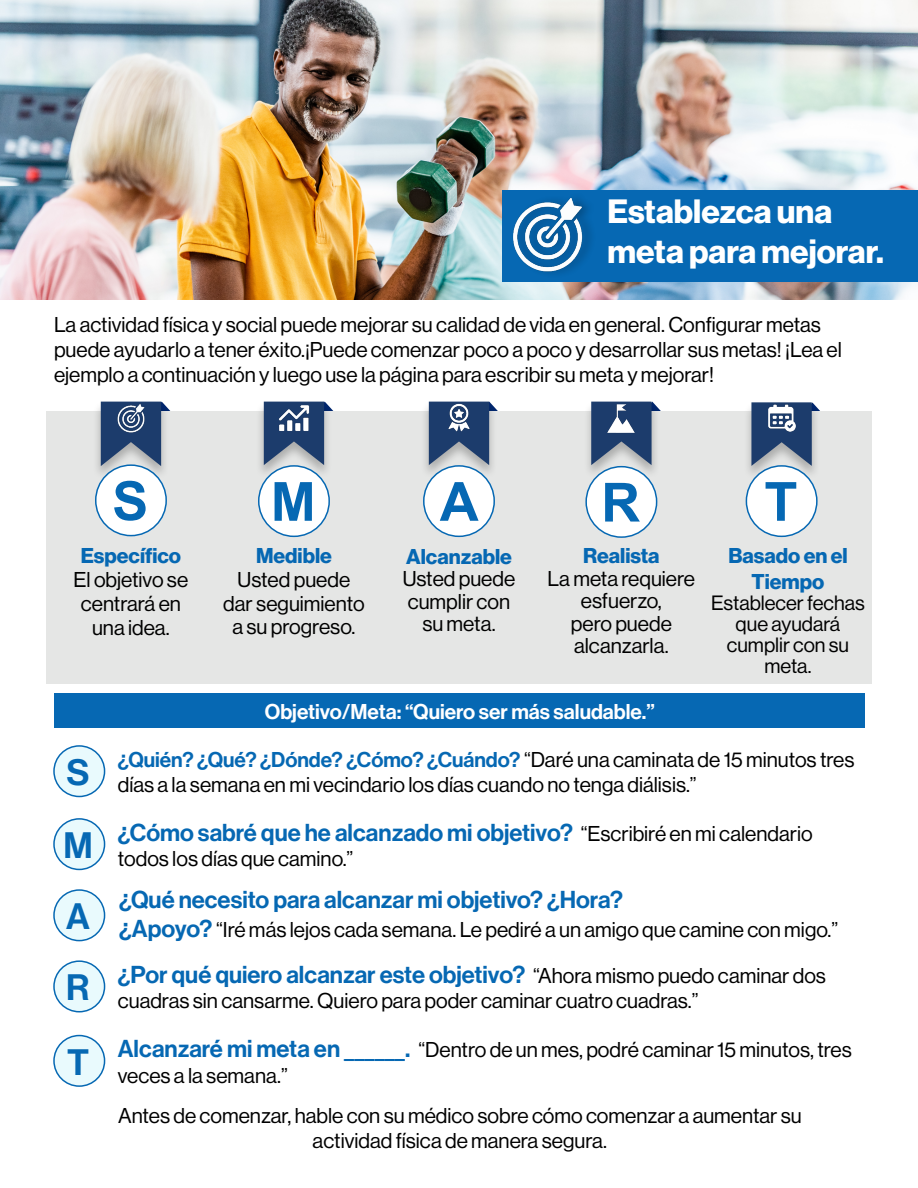
<style>
.page{position:relative;width:918px;height:1188px;background:#fff}
.page>*{position:absolute;margin:0;border:0;box-sizing:border-box;transform-origin:0 0}
.t1{font:700 54px "Arial";color:#0668b3}
.t2{font:36px "N Haas Grotesk DS Pro 65 Md";color:#0668b3}
.t3{font:33px/39.6px "N Haas Grotesk DS Pro 75 Bd";color:#fff}
.t4{font:24px "N Haas Grotesk DS Pro 65 Md";color:#0668b3}
.t5{font:21px/22.5px "N Haas Grotesk DS Pro 55 Rg";color:#000;text-align:center}
.t6{font:21px "N Haas Grotesk DS Pro 65 Md";color:#0668b3}
.t7{font:21px/25.2px "N Haas Grotesk DS Pro 75 Bd";color:#0668b3;text-align:center}
.t8{font:21px "N Haas Grotesk DS Pro 65 Md";color:#fff}
.t9{font:20.25px/21px "N Haas Grotesk DS Pro 55 Rg";color:#000;text-align:center}
.s1{font-family:"N Haas Grotesk DS Pro 55 Rg";color:#000}
.s2{font-family:"N Haas Grotesk DS Pro 55 Rg";font-size:21px;color:#000}
.s3{font-family:"N Haas Grotesk DS Pro 65 Md";font-size:24px;color:#0668b3}
</style>
<div class="page">
<img style="left:0;top:0;width:918px;height:299px">
<div style="left:54px;top:819px;width:51px;height:50px;background:#e9fafd;border-radius:50%"></div>
<div style="left:53px;top:818px;width:52px;height:52px;border:2px solid #0668b3;border-radius:50%"></div>
<div style="left:54px;top:890px;width:51px;height:51px;background:#e9fafd;border-radius:50%"></div>
<div style="left:53px;top:889px;width:52px;height:52px;border:2px solid #0668b3;border-radius:50%"></div>
<div style="left:54px;top:961px;width:51px;height:51px;background:#e9fafd;border-radius:50%"></div>
<div style="left:53px;top:960px;width:52px;height:52px;border:2px solid #0668b3;border-radius:50%"></div>
<div style="left:54px;top:1036px;width:51px;height:50px;background:#e9fafd;border-radius:50%"></div>
<div style="left:53px;top:1035px;width:52px;height:52px;border:2px solid #0668b3;border-radius:50%"></div>
<div style="left:54px;top:746px;width:51px;height:51px;background:#e9fafd;border-radius:50%"></div>
<div style="left:53px;top:745px;width:52px;height:52px;border:2px solid #0668b3;border-radius:50%"></div>
<div style="left:46px;top:411px;width:826px;height:273px;background:#e5e6e5"></div>
<div style="left:96px;top:465px;width:70px;height:71px;background:#fff;border-radius:50%"></div>
<div style="left:95px;top:464px;width:72px;height:72px;border:2px solid #0668b3;border-radius:50%"></div>
<div style="left:259px;top:466px;width:70px;height:70px;background:#fff;border-radius:50%"></div>
<div style="left:258px;top:465px;width:72px;height:72px;border:2px solid #0668b3;border-radius:50%"></div>
<div style="left:424px;top:466px;width:70px;height:70px;background:#fff;border-radius:50%"></div>
<div style="left:423px;top:465px;width:72px;height:72px;border:2px solid #0668b3;border-radius:50%"></div>
<div style="left:586px;top:467px;width:71px;height:70px;background:#fff;border-radius:50%"></div>
<div style="left:585px;top:466px;width:72px;height:72px;border:2px solid #0668b3;border-radius:50%"></div>
<div style="left:746px;top:466px;width:71px;height:70px;background:#fff;border-radius:50%"></div>
<div style="left:746px;top:465px;width:72px;height:72px;border:2px solid #0668b3;border-radius:50%"></div>
<div style="left:92px;top:400px;width:77px;height:80px;background:#000;opacity:.25"></div>
<svg style="left:101px;top:402px;width:70px;height:64px"></svg>
<div style="left:255px;top:400px;width:77px;height:79px;background:#000;opacity:.25"></div>
<svg style="left:264px;top:402px;width:70px;height:63px"></svg>
<div style="left:420px;top:400px;width:77px;height:79px;background:#000;opacity:.25"></div>
<svg style="left:429px;top:402px;width:69px;height:63px"></svg>
<div style="left:583px;top:400px;width:77px;height:79px;background:#000;opacity:.25"></div>
<svg style="left:591px;top:402px;width:70px;height:63px"></svg>
<div style="left:743px;top:401px;width:77px;height:79px;background:#000;opacity:.25"></div>
<svg style="left:751px;top:402px;width:69px;height:64px"></svg>
<img style="left:110px;top:400px;width:42px;height:39px">
<img style="left:273px;top:400px;width:42px;height:39px">
<img style="left:438px;top:400px;width:42px;height:39px">
<img style="left:601px;top:400px;width:41px;height:39px">
<img style="left:761px;top:401px;width:41px;height:38px">
<div style="left:503px;top:190px;width:415px;height:92px;background:#0668b3"></div>
<img style="left:494px;top:181px;width:106px;height:106px">
<div style="left:55px;top:693px;width:810px;height:35px;background:#0668b3"></div>
<h3 class="t3" style="left:608px;top:193px;width:278px">Establezca una meta para mejorar.</h3>
<p class="t5" style="left:54px;top:312px;width:789px;line-height:25.2px;text-align:left">La actividad física y social puede mejorar su calidad de vida en general. Configurar metas puede ayudarlo a tener éxito.¡Puede comenzar poco a poco y desarrollar sus metas! ¡Lea el ejemplo a continuación y luego use la página para escribir su meta y mejorar!</p>
<h1 class="t1" style="left:112px;top:463px;width:38px">S</h1>
<p class="t7" style="left:81px;top:544px;width:102px">Específico</p>
<p class="t5" style="left:73px;top:568px;width:116px;line-height:24px">El objetivo se centrará en una idea.</p>
<h1 class="t1" style="left:271px;top:464px;width:46px">M</h1>
<p class="t7" style="left:256px;top:544px;width:77px">Medible</p>
<p class="t5" style="left:223px;top:569px;width:143px;line-height:23.2px">Usted puede dar seguimiento a su progreso.</p>
<h1 class="t1" style="left:440px;top:464px;width:40px">A</h1>
<p class="t7" style="left:406px;top:544px;width:107px">Alcanzable</p>
<p class="t5" style="left:403px;top:568px;width:114px">Usted puede cumplir con su meta.</p>
<h1 class="t1" style="left:601px;top:465px;width:40px">R</h1>
<p class="t7" style="left:583px;top:544px;width:78px">Realista</p>
<p class="t5" style="left:548px;top:567px;width:149px">La meta requiere esfuerzo,<br>pero puede alcanzarla.</p>
<p class="t8" style="left:265px;top:699px;width:391px">Objetivo/Meta: “Quiero ser más saludable.”</p>
<h1 class="t1" style="left:764px;top:464px;width:34px">T</h1>
<p class="t7" style="left:728px;top:544px;width:121px">Basado en el<br>Tiempo</p>
<p class="t9" style="left:711px;top:592px;width:155px">Establecer fechas que ayudará cumplir con su meta.</p>
<h2 class="t2" style="left:66px;top:752px;width:25px">S</h2>
<p class="t6" style="left:118px;top:747px;width:738px">¿Quién? ¿Qué? ¿Dónde? ¿Cómo? ¿Cuándo? <span class="s1">“Daré una caminata de 15 minutos tres</span></p>
<p class="t5" style="left:118px;top:773px;width:580px">días a la semana en mi vecindario los días cuando no tenga diálisis.”</p>
<h2 class="t2" style="left:63px;top:825px;width:31px">M</h2>
<p class="t4" style="left:118px;top:819px;width:696px">¿Cómo sabré que he alcanzado mi objetivo? <span class="s2">“Escribiré en mi calendario</span></p>
<p class="t5" style="left:118px;top:848px;width:237px">todos los días que camino.”</p>
<h2 class="t2" style="left:66px;top:896px;width:25px">A</h2>
<p class="t4" style="left:119px;top:886px;width:506px">¿Qué necesito para alcanzar mi objetivo? ¿Hora?</p>
<p class="t5" style="left:119px;top:919px;width:721px"><span class="s3">¿Apoyo?</span> “Iré más lejos cada semana. Le pediré a un amigo que camine con migo.”</p>
<h2 class="t2" style="left:66px;top:967px;width:25px">R</h2>
<p class="t4" style="left:118px;top:961px;width:710px">¿Por qué quiero alcanzar este objetivo? <span class="s2">“Ahora mismo puedo caminar dos</span></p>
<p class="t5" style="left:118px;top:990px;width:582px">cuadras sin cansarme. Quiero para poder caminar cuatro cuadras.”</p>
<h2 class="t2" style="left:67px;top:1041px;width:23px">T</h2>
<p class="t5" style="left:118px;top:1038px;width:735px;line-height:25.2px;text-align:left"><span class="s3">Alcanzaré mi meta en ______.</span> “Dentro de un mes, podré caminar 15 minutos, tres veces a la semana.”</p>
<p class="t5" style="left:118px;top:1103px;width:685px;line-height:25.2px">Antes de comenzar, hable con su médico sobre cómo comenzar a aumentar su actividad física de manera segura.</p>
</div>
